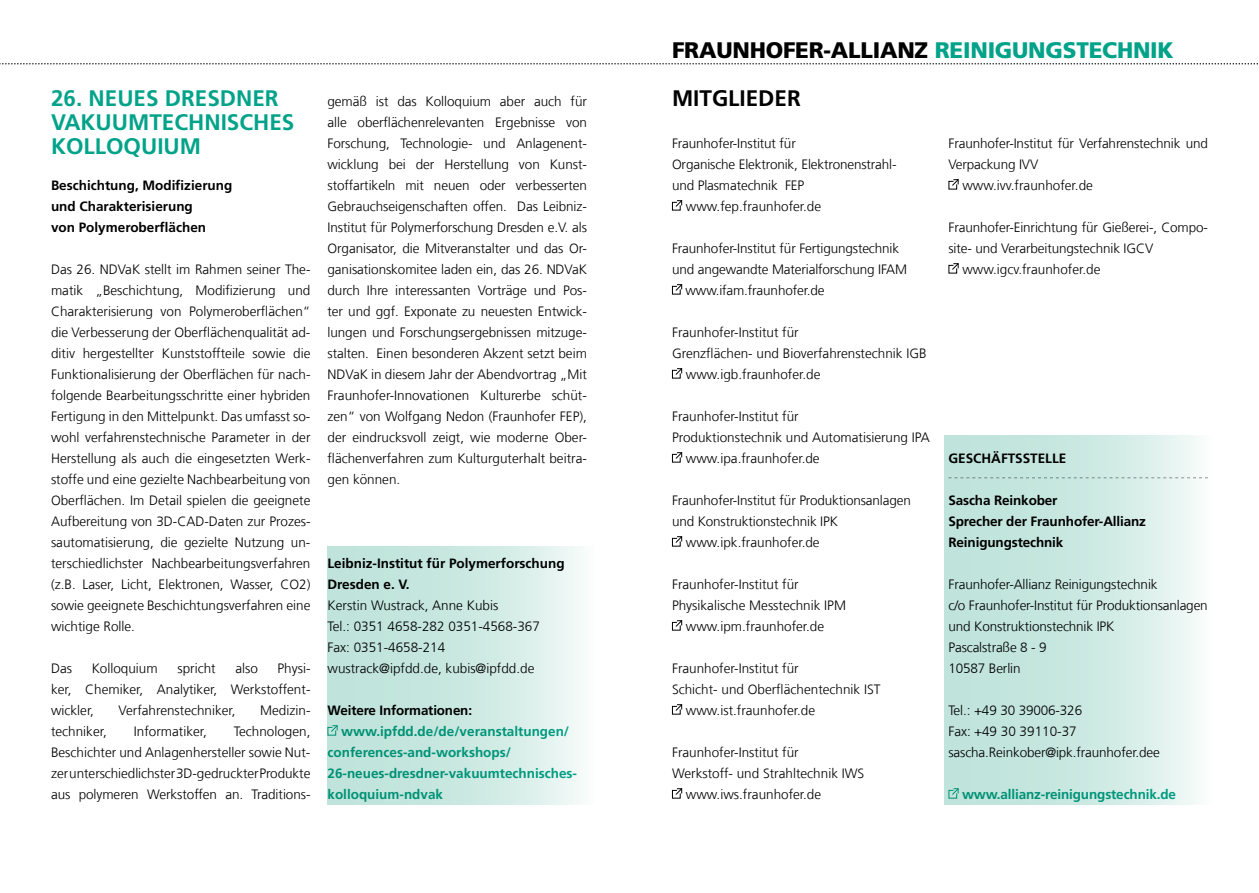
<style>
.page{position:relative;width:1259px;height:893px;background:#fff}
.page>*{position:absolute;margin:0;border:0;box-sizing:border-box;transform-origin:0 0}
.t1{font:700 22.5px/24px "Frutiger LT Com";color:#00a389}
.t2{font:900 22.5px "Frutiger LT Com";letter-spacing:-.01em;color:#000}
.t3{font:700 22.5px "Frutiger LT Com";color:#000}
.t4{font:900 22.5px "Frutiger LT Com";color:#00a389}
.t5{font:300 13.5px/21px "Frutiger LT Com";color:#000;text-align:justify}
.t6{font:700 13.5px/21px "Frutiger LT Com";color:#000}
.t7{font:700 13.5px/21px "Frutiger LT Com";color:#00a389}
.s1{color:#00a389}
</style>
<div class="page">
<svg style="left:0;top:63px;width:1258px;height:1px"></svg>
<div style="left:327px;top:547px;width:268px;height:258px;background:linear-gradient(to right,#b4dfd4,#edf7f4)"></div>
<svg style="left:671px;top:200px;width:12px;height:11px"></svg>
<svg style="left:671px;top:284px;width:12px;height:11px"></svg>
<svg style="left:671px;top:368px;width:12px;height:11px"></svg>
<svg style="left:671px;top:452px;width:12px;height:11px"></svg>
<svg style="left:671px;top:536px;width:12px;height:11px"></svg>
<svg style="left:671px;top:620px;width:12px;height:11px"></svg>
<svg style="left:671px;top:704px;width:12px;height:11px"></svg>
<svg style="left:671px;top:788px;width:12px;height:11px"></svg>
<svg style="left:948px;top:179px;width:11px;height:11px"></svg>
<svg style="left:948px;top:263px;width:11px;height:11px"></svg>
<div style="left:944px;top:436px;width:268px;height:369px;background:linear-gradient(to right,#b4dfd4,#edf7f5)"></div>
<h1 class="t1" style="left:51px;top:86px;width:242px">26. Neues Dresdner<br>Vakuumtechnisches<br>Kolloquium</h1>
<p class="t6" style="left:51px;top:174px;width:183px">Beschichtung, Modifizierung und Charakterisierung<br>von Polymeroberflächen</p>
<p class="t5" style="left:51px;top:258px;width:261px">Das 26. NDVaK stellt im Rahmen seiner The&shy;matik „Beschichtung, Modifizierung und Charakterisierung von Polymeroberflächen“ die Verbesserung der Oberflächenqualität ad&shy;ditiv hergestellter Kunststoffteile sowie die Funktionalisierung der Oberflächen für nach&shy;folgende Bearbeitungsschritte einer hybriden Fertigung in den Mittelpunkt. Das umfasst so&shy;wohl verfahrenstechnische Parameter in der Herstellung als auch die eingesetzten Werk&shy;stoffe und eine gezielte Nachbearbeitung von Oberflächen. Im Detail spielen die geeignete Aufbereitung von 3D-CAD-Daten zur Prozes&shy;sautomatisierung, die gezielte Nutzung un&shy;terschiedlichster Nachbearbeitungsverfahren (z.B. Laser, Licht, Elektronen, Wasser, CO2) sowie geeignete Beschichtungsverfahren eine wichtige Rolle.</p>
<p class="t5" style="left:51px;top:658px;width:23px">Das</p>
<p class="t5" style="left:92px;top:658px;width:68px">Kolloquium</p>
<p class="t5" style="left:177px;top:658px;width:40px">spricht</p>
<p class="t5" style="left:235px;top:658px;width:24px">also</p>
<p class="t5" style="left:51px;top:658px;width:261px;text-indent:226px">Physi&shy;ker, Chemiker, Analytiker, Werkstoffent&shy;wickler,</p>
<p class="t5" style="left:119px;top:700px;width:119px">Verfahrenstechniker,</p>
<p class="t5" style="left:260px;top:700px;width:52px">Medizin-</p>
<p class="t5" style="left:51px;top:721px;width:57px">techniker,</p>
<p class="t5" style="left:134px;top:721px;width:74px">Informatiker,</p>
<p class="t5" style="left:51px;top:721px;width:261px;text-indent:183px">Technologen, Beschichter und Anlagenhersteller sowie Nut&shy;zer unterschiedlichster 3D-gedruckter Produkte aus polymeren Werkstoffen an. Traditions-</p>
<p class="t5" style="left:327px;top:91px;width:261px">gemäß ist das Kolloquium aber auch für alle oberflächenrelevanten Ergebnisse von Forschung, Technologie- und Anlagenent&shy;wicklung bei der Herstellung von Kunst&shy;stoffartikeln mit neuen oder verbesserten Gebrauchseigenschaften offen. Das Leibniz-Institut für Polymerforschung Dresden e.V. als Organisator, die Mitveranstalter und das Or&shy;ganisationskomitee laden ein, das 26. NDVaK durch Ihre interessanten Vorträge und Pos&shy;ter und ggf. Exponate zu neuesten Entwick&shy;lungen und Forschungsergebnissen mitzuge&shy;stalten. Einen besonderen Akzent setzt beim NDVaK in diesem Jahr der Abendvortrag „Mit Fraunhofer-Innovationen Kulturerbe schüt&shy;zen“ von Wolfgang Nedon (Fraunhofer FEP), der eindrucksvoll zeigt, wie moderne Ober&shy;flächenverfahren zum Kulturguterhalt beitra&shy;gen können.</p>
<p class="t6" style="left:327px;top:553px;width:239px">Leibniz-Institut für Polymerforschung<br>Dresden e. V.</p>
<p class="t5" style="left:327px;top:595px;width:214px;text-align:left">Kerstin Wustrack, Anne Kubis<br>Tel.: 0351 4658-282 0351-4568-367<br>Fax: 0351-4658-214 wustrack@ipfdd.de, kubis@ipfdd.de</p>
<p class="t6" style="left:327px;top:699px;width:146px">Weitere Informationen:</p>
<p class="t7" style="left:327px;top:720px;width:251px;text-indent:14px">www.ipfdd.de/de/veranstaltungen/ conferences-and-workshops/<br>26-neues-dresdner-vakuumtechnisches&shy;kolloquium-ndvak</p>
<h1 class="t2" style="left:672px;top:37px;width:372px">FRAUNHOFER-ALLIANZ <span class="s1">REINIGUNGSTEC</span></h1>
<h1 class="t4" style="left:1117px;top:37px;width:57px">HNIK</h1>
<h1 class="t3" style="left:672px;top:85px;width:80px">MITGLIEDE</h1>
<h1 class="t3" style="left:787px;top:85px;width:15px">R</h1>
<p class="t5" style="left:672px;top:132px;width:125px">Fraunhofer-Institut für</p>
<p class="t5" style="left:672px;top:153px;width:226px">Organische Elektronik, Elektronenstrahl-</p>
<p class="t5" style="left:672px;top:174px;width:134px">und Plasmatechnik FEP</p>
<p class="t5" style="left:686px;top:195px;width:137px">www.fep.fraunhofer.de</p>
<p class="t5" style="left:672px;top:237px;width:229px">Fraunhofer-Institut für Fertigungstechnik</p>
<p class="t5" style="left:672px;top:258px;width:236px">und angewandte Materialforschung IFAM</p>
<p class="t5" style="left:685px;top:279px;width:140px">www.ifam.fraunhofer.de</p>
<p class="t5" style="left:672px;top:321px;width:128px">Fraunhofer-Institut für</p>
<p class="t5" style="left:672px;top:342px;width:256px">Grenzflächen- und Bioverfahrenstechnik IGB</p>
<p class="t5" style="left:686px;top:363px;width:136px">www.igb.fraunhofer.de</p>
<p class="t5" style="left:672px;top:405px;width:128px">Fraunhofer-Institut für</p>
<p class="t5" style="left:672px;top:426px;width:259px">Produktionstechnik und Automatisierung IPA</p>
<p class="t5" style="left:686px;top:447px;width:135px">www.ipa.fraunhofer.de</p>
<p class="t5" style="left:672px;top:489px;width:240px">Fraunhofer-Institut für Produktionsanlagen</p>
<p class="t5" style="left:672px;top:510px;width:167px">und Konstruktionstechnik IPK</p>
<p class="t5" style="left:686px;top:531px;width:135px">www.ipk.fraunhofer.de</p>
<p class="t5" style="left:672px;top:573px;width:128px">Fraunhofer-Institut für</p>
<p class="t5" style="left:672px;top:594px;width:176px">Physikalische Messtechnik IPM</p>
<p class="t5" style="left:686px;top:615px;width:140px">www.ipm.fraunhofer.de</p>
<p class="t5" style="left:672px;top:657px;width:128px">Fraunhofer-Institut für</p>
<p class="t5" style="left:672px;top:678px;width:210px">Schicht- und Oberflächentechnik IST</p>
<p class="t5" style="left:686px;top:699px;width:131px">www.ist.fraunhofer.de</p>
<p class="t5" style="left:672px;top:741px;width:128px">Fraunhofer-Institut für</p>
<p class="t5" style="left:672px;top:762px;width:194px">Werkstoff- und Strahltechnik IWS</p>
<p class="t5" style="left:686px;top:783px;width:137px">www.iws.fraunhofer.de</p>
<p class="t5" style="left:948px;top:132px;width:261px">Fraunhofer-Institut für Verfahrenstechnik und</p>
<p class="t5" style="left:948px;top:153px;width:91px">Verpackung IVV</p>
<p class="t5" style="left:962px;top:174px;width:132px">www.ivv.fraunhofer.de</p>
<p class="t5" style="left:948px;top:216px;width:261px">Fraunhofer-Einrichtung für Gießerei-, Compo-</p>
<p class="t5" style="left:948px;top:237px;width:206px">site- und Verarbeitungstechnik IGCV</p>
<p class="t5" style="left:962px;top:258px;width:140px">www.igcv.fraunhofer.de</p>
<p class="t6" style="left:948px;top:447px;width:35px">GESCHÄ</p>
<p class="t6" style="left:1001px;top:447px;width:65px">FTSSTE LLE</p>
<p class="t6" style="left:948px;top:489px;width:199px">Sascha Reinkober<br>Sprecher der Fraunhofer-Allianz<br>Reinigungstechnik</p>
<p class="t5" style="left:948px;top:573px;width:261px;text-align:left">Fraunhofer-Allianz Reinigungstechnik<br>c/o Fraunhofer-Institut für Produktionsanlagen und Konstruktionstechnik IPK<br>Pascalstraße 8 - 9<br>10587 Berlin</p>
<p class="t5" style="left:948px;top:699px;width:213px;text-align:left">Tel.: +49 30 39006-326<br>Fax: +49 30 39110-37 sascha.Reinkober@ipk.fraunhofer.dee</p>
<p class="t7" style="left:962px;top:783px;width:215px">www.allianz-reinigungstechnik.de</p>
</div>
